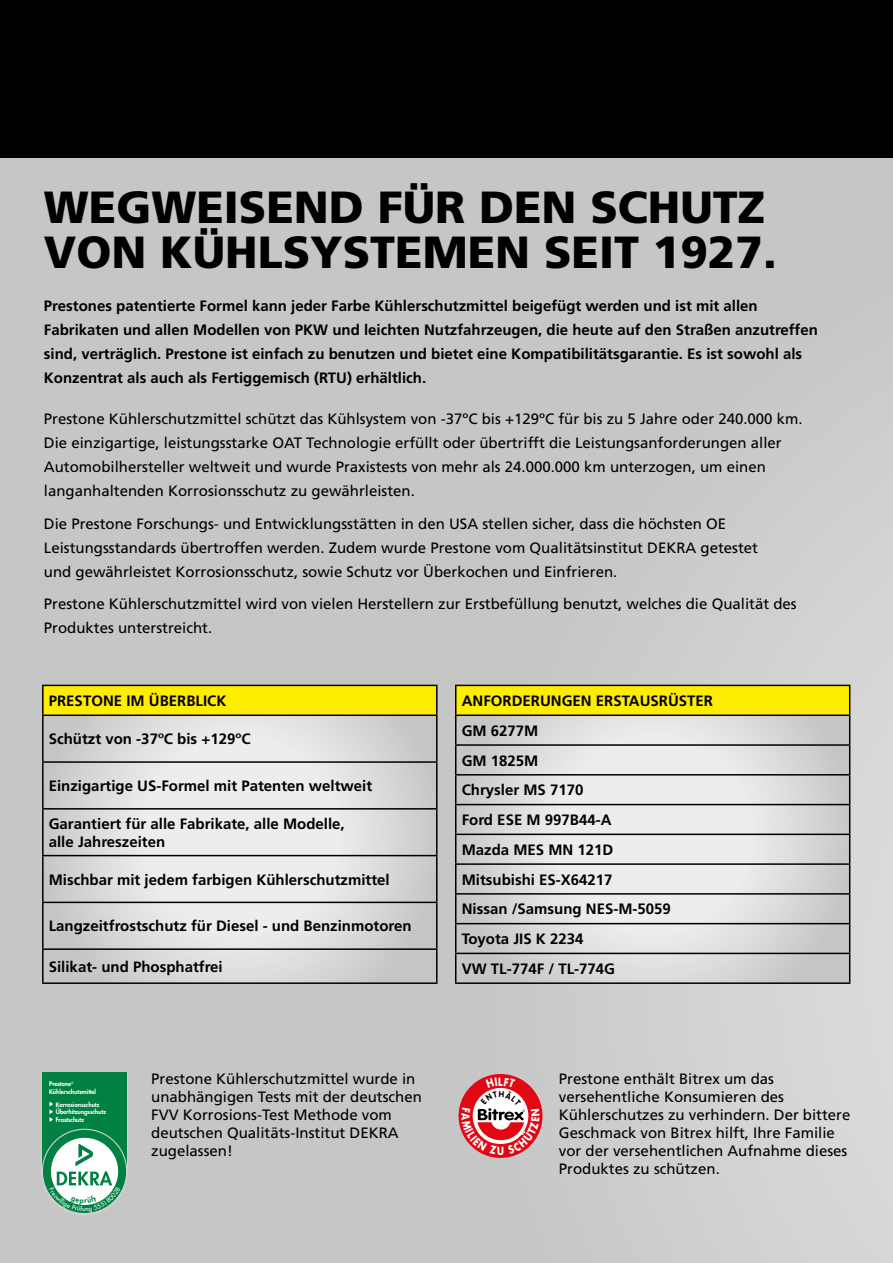
<style>
.page{position:relative;width:893px;height:1263px;background:#fff}
.page>*{position:absolute;margin:0;border:0;box-sizing:border-box;transform-origin:0 0}
.t1{font:900 45px/45px "Frutiger CE";color:#000}
.t2{font:15px/18px "Frutiger CE";color:#000}
.t3{font:700 15px/29.7px "Frutiger CE";color:#000}
.t4{font:800 6.15px/7.6px "Futura";letter-spacing:-.02em;color:#fff}
.s1{font-family:"Myriad Pro";font-weight:400}
</style>
<div class="page">
<div style="left:0;top:0;width:893px;height:1263px;background:linear-gradient(to right,#c3c3c3,#cecece)"></div>
<div style="left:0;top:0;width:893px;height:157px;background:#000"></div>
<div style="left:459px;top:1074px;width:83px;height:84px;background:#e30613;border-radius:50%"></div>
<div style="left:43px;top:685px;width:394px;height:30px;background:#ffed00"></div>
<svg style="left:44px;top:716px;width:392px;height:266px;background:#dcdcdc"></svg>
<hr style="left:42px;top:685px;width:395px;height:1px;background:#000">
<hr style="left:42px;top:686px;width:2px;height:28px;background:#000">
<svg style="left:436px;top:686px;width:1px;height:28px"></svg>
<hr style="left:42px;top:714px;width:395px;height:2px;background:#000">
<hr style="left:42px;top:761px;width:395px;height:2px;background:#000">
<hr style="left:42px;top:808px;width:395px;height:1px;background:#000">
<hr style="left:42px;top:855px;width:395px;height:1px;background:#000">
<hr style="left:42px;top:902px;width:395px;height:1px;background:#000">
<hr style="left:42px;top:948px;width:395px;height:2px;background:#000">
<hr style="left:42px;top:982px;width:395px;height:2px;background:#000">
<hr style="left:42px;top:716px;width:2px;height:45px;background:#000">
<hr style="left:436px;top:716px;width:1px;height:45px;background:#000">
<hr style="left:42px;top:763px;width:2px;height:45px;background:#000">
<hr style="left:436px;top:763px;width:1px;height:45px;background:#000">
<hr style="left:42px;top:809px;width:2px;height:46px;background:#000">
<hr style="left:436px;top:809px;width:1px;height:46px;background:#000">
<hr style="left:42px;top:856px;width:2px;height:46px;background:#000">
<hr style="left:436px;top:856px;width:1px;height:46px;background:#000">
<hr style="left:42px;top:903px;width:2px;height:45px;background:#000">
<hr style="left:436px;top:903px;width:1px;height:45px;background:#000">
<hr style="left:42px;top:950px;width:2px;height:32px;background:#000">
<hr style="left:436px;top:950px;width:1px;height:32px;background:#000">
<div style="left:456px;top:685px;width:394px;height:30px;background:#ffed00"></div>
<svg style="left:456px;top:716px;width:393px;height:266px;background:#dbdbdb"></svg>
<hr style="left:455px;top:685px;width:395px;height:1px;background:#000">
<hr style="left:455px;top:714px;width:395px;height:2px;background:#000">
<hr style="left:455px;top:744px;width:395px;height:2px;background:#000">
<hr style="left:455px;top:774px;width:395px;height:1px;background:#000">
<hr style="left:455px;top:804px;width:395px;height:1px;background:#000">
<hr style="left:455px;top:833px;width:395px;height:2px;background:#000">
<hr style="left:455px;top:863px;width:395px;height:2px;background:#000">
<hr style="left:455px;top:893px;width:395px;height:2px;background:#000">
<hr style="left:455px;top:923px;width:395px;height:1px;background:#000">
<hr style="left:455px;top:953px;width:395px;height:1px;background:#000">
<hr style="left:455px;top:982px;width:395px;height:2px;background:#000">
<svg style="left:455px;top:686px;width:1px;height:296px"></svg>
<svg style="left:849px;top:686px;width:1px;height:296px"></svg>
<svg style="left:41px;top:1072px;width:87px;height:143px"></svg>
<svg style="left:461px;top:1077px;width:79px;height:78px"></svg>
<h1 class="t1" style="left:44px;top:185px;width:734px">WEGWEISEND FÜR DEN SCHUTZ<br>VON KÜHLSYSTEMEN SEIT 1927.</h1>
<p class="t3" style="left:44px;top:294px;width:775px;line-height:24px">Prestones patentierte Formel kann jeder Farbe Kühlerschutzmittel beigefügt werden und ist mit allen Fabrikaten und allen Modellen von PKW und leichten Nutzfahrzeugen, die heute auf den Straßen anzutreffen sind, verträglich. Prestone ist einfach zu benutzen und bietet eine Kompatibilitätsgarantie. Es ist sowohl als Konzentrat als auch als Fertiggemisch (RTU) erhältlich.</p>
<p class="t2" style="left:44px;top:407px;width:760px;line-height:24px">Prestone Kühlerschutzmittel schützt das Kühlsystem von -37ºC bis +129ºC für bis zu 5 Jahre oder 240.000 km.<br>Die einzigartige, leistungsstarke OAT Technologie erfüllt oder übertrifft die Leistungsanforderungen aller Automobilhersteller weltweit und wurde Praxistests von mehr als 24.000.000 km unterzogen, um einen langanhaltenden Korrosionsschutz zu gewährleisten.</p>
<p class="t2" style="left:44px;top:511px;width:716px;line-height:24px">Die Prestone Forschungs- und Entwicklungsstätten in den USA stellen sicher, dass die höchsten OE<br>Leistungsstandards übertroffen werden. Zudem wurde Prestone vom Qualitätsinstitut DEKRA getestet und gewährleistet Korrosionsschutz, sowie Schutz vor Überkochen und Einfrieren.</p>
<p class="t2" style="left:44px;top:592px;width:754px;line-height:24px">Prestone Kühlerschutzmittel wird von vielen Herstellern zur Erstbefüllung benutzt, welches die Qualität des<br>Produktes unterstreicht.</p>
<p class="t3" style="left:49px;top:686px;width:179px">PRESTONE IM ÜBERBLICK</p>
<p class="t3" style="left:49px;top:724px;width:203px">Schützt von -37ºC bis +129ºC</p>
<p class="t3" style="left:49px;top:771px;width:325px">Einzigartige US-Formel mit Patenten weltweit</p>
<p class="t3" style="left:49px;top:815px;width:297px;line-height:18px">Garantiert für alle Fabrikate, alle Modelle, alle Jahreszeiten</p>
<p class="t3" style="left:49px;top:864px;width:342px">Mischbar mit jedem farbigen Kühlerschutzmittel</p>
<p class="t3" style="left:49px;top:911px;width:364px">Langzeitfrostschutz für Diesel - und Benzinmotoren</p>
<p class="t3" style="left:49px;top:952px;width:175px">Silikat- und Phosphatfrei</p>
<p class="t3" style="left:462px;top:686px;width:253px">ANFORDERUNGEN ERSTAUSRÜSTER<br>GM 6277M<br>GM 1825M<br>Chrysler MS 7170<br>Ford ESE M 997B44-A<br>Mazda MES MN 121D<br>Mitsubishi ES-X64217<br>Nissan /Samsung NES-M-5059<br>Toyota JIS K 2234<br>VW TL-774F / TL-774G</p>
<p class="t4" style="left:49px;top:1079px;width:48px;line-height:8.6px">Prestone<span class="s1">®<br></span>Kühlerschutzmittel</p>
<p class="t4" style="left:56px;top:1100px;width:52px">Korrosionsschutz<br>Überhitzungsschutz<br>Frostschutz</p>
<p class="t2" style="left:151px;top:1069px;width:272px">Prestone Kühlerschutzmittel wurde in unabhängigen Tests mit der deutschen<br>FVV Korrosions-Test Methode vom deutschen Qualitäts-Institut DEKRA zugelassen!</p>
<p class="t2" style="left:559px;top:1069px;width:293px">Prestone enthält Bitrex um das versehentliche Konsumieren des Kühlerschutzes zu verhindern. Der bittere Geschmack von Bitrex hilft, Ihre Familie vor der versehentlichen Aufnahme dieses Produktes zu schützen.</p>
</div>
